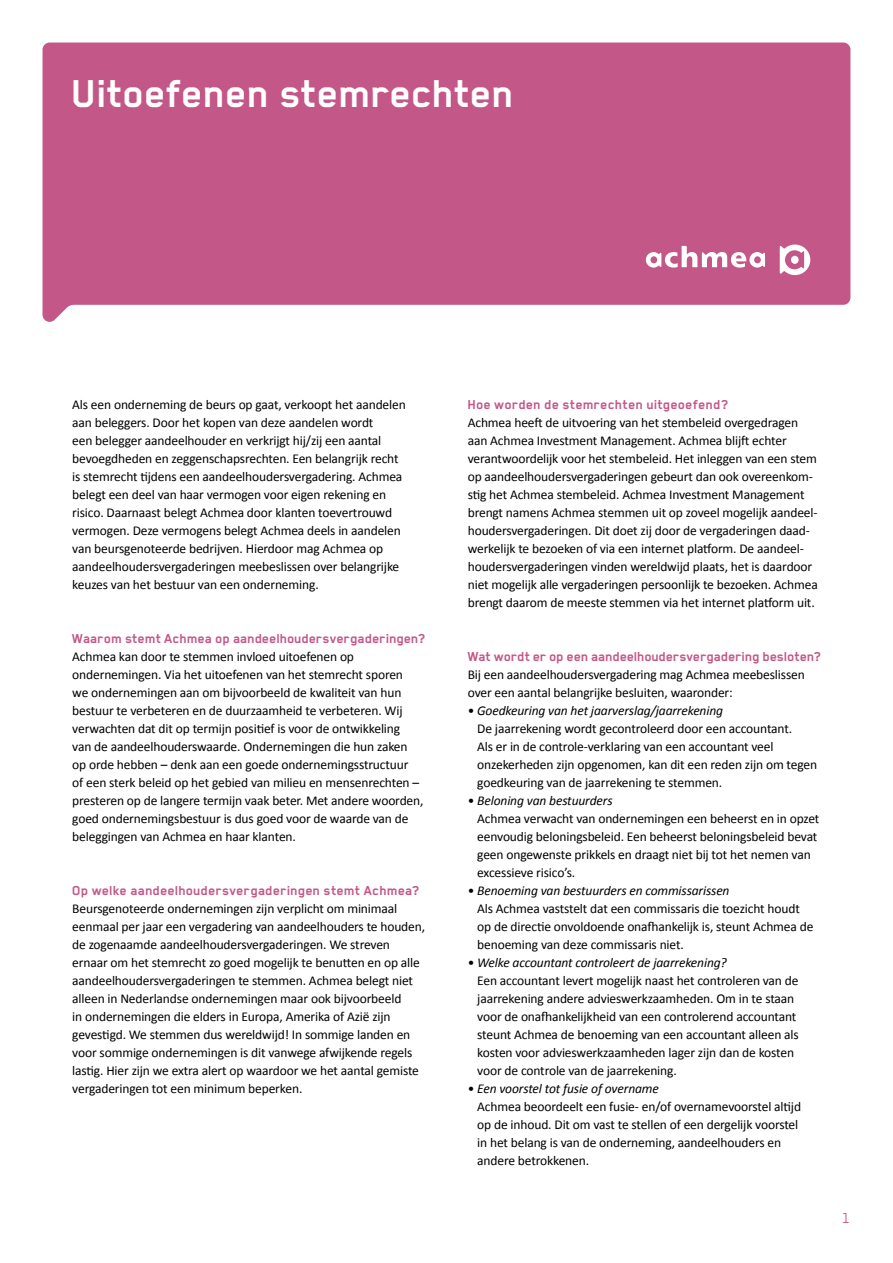
<style>
.page{position:relative;width:893px;height:1263px;background:#fff}
.page>*{position:absolute;margin:0;border:0;box-sizing:border-box;transform-origin:0 0}
.t1{font:700 45px "Blender Pro";color:#fff}
.t2{font:16.5px "Blender Pro";color:#c35788}
.t3{font:700 15px "Blender Pro";letter-spacing:.005em;color:#c35788}
.t4{font:13.5px/18px "Calibri";letter-spacing:-.01em;color:#000}
.s1{font-style:italic}
</style>
<div class="page">
<div style="left:43px;top:43px;width:807px;height:279px;background:#c35788"></div>
<svg style="left:646px;top:246px;width:119px;height:22px"></svg>
<svg style="left:780px;top:245px;width:30px;height:30px"></svg>
<div style="left:791px;top:256px;width:8px;height:8px;background:#fff;border-radius:50%"></div>
<h1 class="t1" style="left:72px;top:69px;width:444px">Uitoefenen stemrechten</h1>
<p class="t4" style="left:72px;top:396px;width:335px">Als een onderneming de beurs op gaat, verkoopt het aandelen aan beleggers. Door het kopen van deze aandelen wordt<br>een belegger aandeelhouder en verkrijgt hij/zij een aantal bevoegdheden en zeggenschapsrechten. Een belangrijk recht is stemrecht tijdens een aandeelhoudersvergadering. Achmea belegt een deel van haar vermogen voor eigen rekening en risico. Daarnaast belegt Achmea door klanten toevertrouwd vermogen. Deze vermogens belegt Achmea deels in aandelen van beursgenoteerde bedrijven. Hierdoor mag Achmea op aandeelhoudersvergaderingen meebeslissen over belangrijke keuzes van het bestuur van een onderneming.</p>
<p class="t3" style="left:72px;top:630px;width:354px">Waarom stemt Achmea op aandeelhoudersvergaderingen?</p>
<p class="t4" style="left:72px;top:648px;width:353px">Achmea kan door te stemmen invloed uitoefenen op ondernemingen. Via het uitoefenen van het stemrecht sporen<br>we ondernemingen aan om bijvoorbeeld de kwaliteit van hun bestuur te verbeteren en de duurzaamheid te verbeteren. Wij verwachten dat dit op termijn positief is voor de ontwikkeling<br>van de aandeelhouderswaarde. Ondernemingen die hun zaken op orde hebben – denk aan een goede ondernemingsstructuur<br>of een sterk beleid op het gebied van milieu en mensenrechten – presteren op de langere termijn vaak beter. Met andere woorden, goed ondernemingsbestuur is dus goed voor de waarde van de beleggingen van Achmea en haar klanten.</p>
<p class="t3" style="left:72px;top:882px;width:348px">Op welke aandeelhoudersvergaderingen stemt Achmea?</p>
<p class="t4" style="left:72px;top:900px;width:354px">Beursgenoteerde ondernemingen zijn verplicht om minimaal eenmaal per jaar een vergadering van aandeelhouders te houden, de zogenaamde aandeelhoudersvergaderingen. We streven ernaar om het stemrecht zo goed mogelijk te benutten en op alle aandeelhoudersvergaderingen te stemmen. Achmea belegt niet alleen in Nederlandse ondernemingen maar ook bijvoorbeeld<br>in ondernemingen die elders in Europa, Amerika of Azië zijn gevestigd. We stemmen dus wereldwijd! In sommige landen en voor sommige ondernemingen is dit vanwege afwijkende regels lastig. Hier zijn we extra alert op waardoor we het aantal gemiste vergaderingen tot een minimum beperken.</p>
<p class="t3" style="left:468px;top:396px;width:262px">Hoe worden de stemrechten uitgeoefend?</p>
<p class="t4" style="left:468px;top:414px;width:352px">Achmea heeft de uitvoering van het stembeleid overgedragen aan Achmea Investment Management. Achmea blijft echter verantwoordelijk voor het stembeleid. Het inleggen van een stem op aandeelhoudersvergaderingen gebeurt dan ook overeenkom&shy;stig het Achmea stembeleid. Achmea Investment Management brengt namens Achmea stemmen uit op zoveel mogelijk aandeel&shy;houdersvergaderingen. Dit doet zij door de vergaderingen daad&shy;werkelijk te bezoeken of via een internet platform. De aandeel&shy;houdersvergaderingen vinden wereldwijd plaats, het is daardoor niet mogelijk alle vergaderingen persoonlijk te bezoeken. Achmea brengt daarom de meeste stemmen via het internet platform uit.</p>
<p class="t3" style="left:468px;top:648px;width:354px">Wat wordt er op een aandeelhoudersvergadering besloten?</p>
<p class="t4" style="left:468px;top:666px;width:339px">Bij een aandeelhoudersvergadering mag Achmea meebeslissen over een aantal belangrijke besluiten, waaronder:</p>
<p class="t4" style="left:477px;top:702px;width:341px;text-indent:-10px">• <span class="s1">Goedkeuring van het jaarverslag/jaarrekening<br></span>De jaarrekening wordt gecontroleerd door een accountant.<br>Als er in de controle-verklaring van een accountant veel onzekerheden zijn opgenomen, kan dit een reden zijn om tegen goedkeuring van de jaarrekening te stemmen.</p>
<p class="t4" style="left:477px;top:792px;width:344px;text-indent:-10px">• <span class="s1">Beloning van bestuurders<br></span>Achmea verwacht van ondernemingen een beheerst en in opzet eenvoudig beloningsbeleid. Een beheerst beloningsbeleid bevat geen ongewenste prikkels en draagt niet bij tot het nemen van excessieve risico’s.</p>
<p class="t4" style="left:477px;top:882px;width:338px;text-indent:-10px">• <span class="s1">Benoeming van bestuurders en commissarissen<br></span>Als Achmea vaststelt dat een commissaris die toezicht houdt op de directie onvoldoende onafhankelijk is, steunt Achmea de benoeming van deze commissaris niet.</p>
<p class="t4" style="left:477px;top:954px;width:323px;text-indent:-10px">• <span class="s1">Welke accountant controleert de jaarrekening?<br></span>Een accountant levert mogelijk naast het controleren van de jaarrekening andere advieswerkzaamheden. Om in te staan voor de onafhankelijkheid van een controlerend accountant steunt Achmea de benoeming van een accountant alleen als kosten voor advieswerkzaamheden lager zijn dan de kosten voor de controle van de jaarrekening.</p>
<p class="t4" style="left:477px;top:1080px;width:325px;text-indent:-10px">• <span class="s1">Een voorstel tot fusie of overname<br></span>Achmea beoordeelt een fusie- en/of overnamevoorstel altijd op de inhoud. Dit om vast te stellen of een dergelijk voorstel in het belang is van de onderneming, aandeelhouders en andere betrokkenen.</p>
<p class="t2" style="left:842px;top:1209px;width:10px">1</p>
</div>
